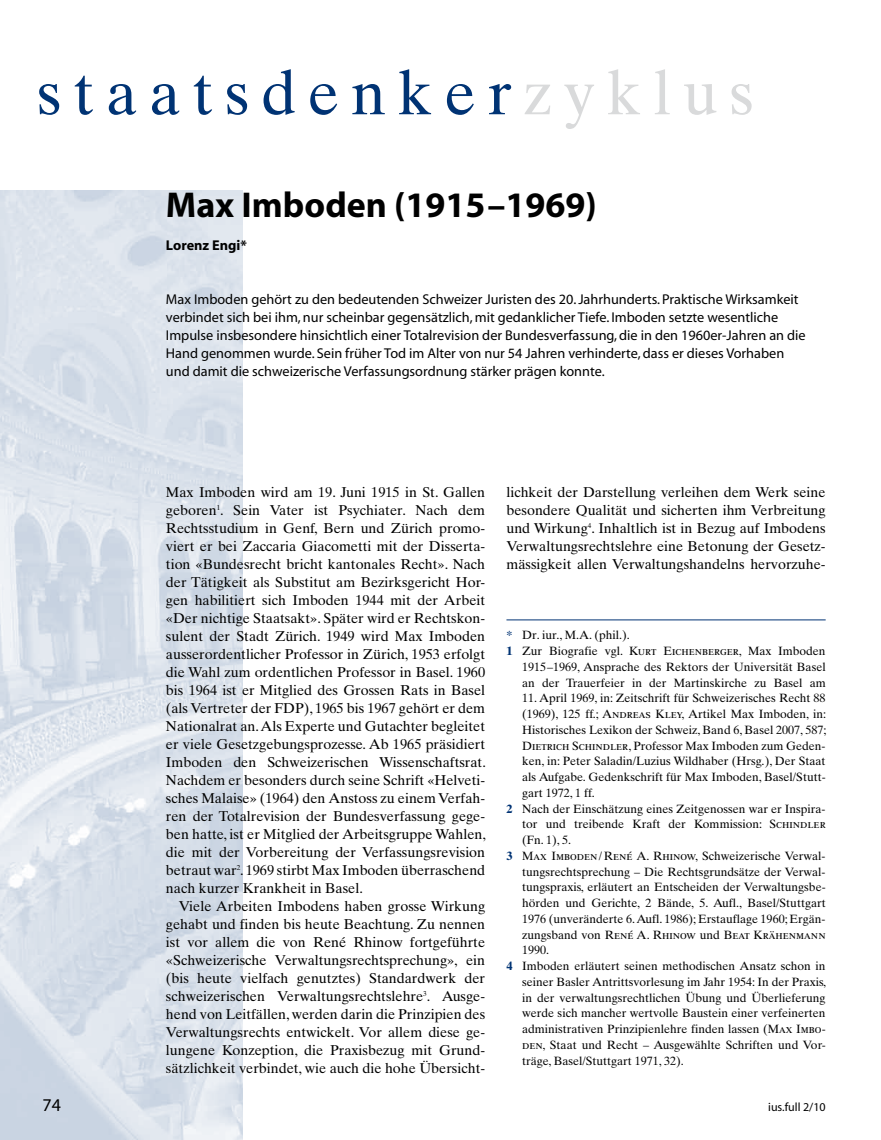
<style>
.page{position:relative;width:881px;height:1140px;background:#fff}
.page>*{position:absolute;margin:0;border:0;box-sizing:border-box;transform-origin:0 0}
.t1{font:63px "Times Ten";letter-spacing:.185em;color:#003374}
.t2{font:700 36px "Myriad";color:#000}
.t3{font:18px "Myriad";color:#000}
.t4{font:14.25px/18px "Times Ten";color:#000;text-align:justify}
.t5{font:14.25px/18px "Myriad";color:#000}
.t6{font:700 14.25px "Myriad";color:#000}
.t7{font:12px/15.8px "Times Ten";color:#000;text-align:justify}
.t8{font:12px "Times Ten Roman SC";color:#000}
.t9{font:12px "Myriad";color:#000}
.s1{color:#d9dadb}
.s2{font-weight:700;color:#003374}
.s3{font-family:"Times Ten Roman SC"}
.s4{font-family:"Times Ten";font-weight:700;color:#003374}
.s5{font-family:"Times Ten"}
</style>
<div class="page">
<img style="left:0;top:190px;width:242px;height:950px">
<hr style="left:506px;top:619px;width:319px;height:1px;background:#003374">
<h1 class="t1" style="left:37px;top:55px;width:718px">staatsdenker<span class="s1">zyklus</span></h1>
<h2 class="t2" style="left:166px;top:186px;width:432px">Max Imboden (1915–1969)</h2>
<p class="t6" style="left:166px;top:238px;width:82px">Lorenz Engi*</p>
<p class="t5" style="left:166px;top:291px;width:641px">Max Imboden gehört zu den bedeutenden Schweizer Juristen des 20. Jahrhunderts. Praktische Wirksamkeit verbindet sich bei ihm, nur scheinbar gegensätzlich, mit gedanklicher Tiefe. Imboden setzte wesentliche Impulse insbesondere hinsichtlich einer Totalrevision der Bundesverfassung, die in den 1960er-Jahren an die Hand genommen wurde. Sein früher Tod im Alter von nur 54 Jahren verhinderte, dass er dieses Vorhaben und damit die schweizerische Verfassungsordnung stärker prägen konnte.</p>
<p class="t4" style="left:166px;top:483px;width:321px">Max Imboden wird am 19. Juni 1915 in St. Gallen geboren<sup>1</sup>. Sein Vater ist Psychiater. Nach dem Rechtsstudium in Genf, Bern und Zürich promo&shy;viert er bei Zaccaria Giacometti mit der Disserta&shy;tion «Bundesrecht bricht kantonales Recht». Nach der Tätigkeit als Substitut am Bezirksgericht Hor&shy;gen habilitiert sich Imboden 1944 mit der Arbeit «Der nichtige Staatsakt». Später wird er Rechtskon&shy;sulent der Stadt Zürich. 1949 wird Max Imboden ausserordentlicher Professor in Zürich, 1953 erfolgt die Wahl zum ordentlichen Professor in Basel. 1960 bis 1964 ist er Mitglied des Grossen Rats in Basel (als Vertreter der FDP), 1965 bis 1967 gehört er dem Nationalrat an. Als Experte und Gutachter begleitet er viele Gesetzgebungsprozesse. Ab 1965 präsidiert Imboden den Schweizerischen Wissenschaftsrat.<br>Nachdem er besonders durch seine Schrift «Helveti&shy;sches Malaise» (1964) den Anstoss zu einem Verfah&shy;ren der Totalrevision der Bundesverfassung gege&shy;ben hatte, ist er Mitglied der Arbeitsgruppe Wahlen, die mit der Vorbereitung der Verfassungsrevision betraut war<sup>2</sup>. 1969 stirbt Max Imboden überraschend nach kurzer Krankheit in Basel.</p>
<p class="t4" style="left:166px;top:897px;width:320px;text-indent:13px">Viele Arbeiten Imbodens haben grosse Wirkung gehabt und finden bis heute Beachtung. Zu nennen ist vor allem die von René Rhinow fortgeführte «Schweizerische Verwaltungsrechtsprechung», ein (bis heute vielfach genutztes) Standardwerk der schweizerischen Verwaltungsrechtslehre<sup>3</sup>. Ausge&shy;hend von Leitfällen, werden darin die Prinzipien des Verwaltungsrechts entwickelt. Vor allem diese ge&shy;lungene Konzeption, die Praxisbezug mit Grund&shy;sätzlichkeit verbindet, wie auch die hohe Übersicht-</p>
<p class="t4" style="left:506px;top:483px;width:320px">lichkeit der Darstellung verleihen dem Werk seine besondere Qualität und sicherten ihm Verbreitung und Wirkung<sup>4</sup>. Inhaltlich ist in Bezug auf Imbodens Verwaltungsrechtslehre eine Betonung der Gesetz&shy;mässigkeit allen Verwaltungshandelns hervorzuhe-</p>
<p class="t7" style="left:506px;top:627px;width:125px"><span class="s2">*</span> Dr. iur., M.A. (phil.).</p>
<p class="t7" style="left:506px;top:643px;width:320px"><span class="s2">1</span> Zur Biografie vgl. <span class="s3">Kurt Eichenberger</span>, Max Imboden</p>
<p class="t7" style="left:522px;top:659px;width:305px">1915–1969, Ansprache des Rektors der Universität Basel</p>
<p class="t7" style="left:522px;top:674px;width:305px">an der Trauerfeier in der Martinskirche zu Basel am</p>
<p class="t7" style="left:522px;top:690px;width:305px">11. April 1969, in: Zeitschrift für Schweizerisches Recht 88</p>
<p class="t7" style="left:522px;top:706px;width:305px">(1969), 125 ff.; <span class="s3">Andreas Kley</span>, Artikel Max Imboden, in:</p>
<p class="t7" style="left:522px;top:722px;width:305px">Historisches Lexikon der Schweiz, Band 6, Basel 2007, 587;</p>
<p class="t7" style="left:522px;top:737px;width:305px"><span class="s3">Dietrich Schindler</span>, Professor Max Imboden zum Geden-</p>
<p class="t7" style="left:522px;top:753px;width:305px">ken, in: Peter Saladin/Luzius Wildhaber (Hrsg.), Der Staat</p>
<p class="t7" style="left:522px;top:769px;width:305px">als Aufgabe. Gedenkschrift für Max Imboden, Basel/Stutt-</p>
<p class="t7" style="left:522px;top:785px;width:74px">gart 1972, 1 ff.</p>
<p class="t7" style="left:506px;top:800px;width:320px"><span class="s2">2</span> Nach der Einschätzung eines Zeitgenossen war er Inspira-</p>
<p class="t7" style="left:522px;top:816px;width:305px">tor und treibende Kraft der Kommission: <span class="s3">Schindler</span></p>
<p class="t7" style="left:522px;top:832px;width:51px">(Fn. 1), 5.</p>
<p class="t8" style="left:506px;top:848px;width:320px"><span class="s4">3</span> Max Imboden/René A. Rhinow<span class="s5">, Schweizerische Verwal-</span></p>
<p class="t7" style="left:522px;top:863px;width:305px">tungsrechtsprechung – Die Rechtsgrundsätze der Verwal&shy;tungspraxis, erläutert an Entscheiden der Verwaltungsbe&shy;hörden und Gerichte, 2 Bände, 5. Aufl., Basel/Stuttgart 1976 (unveränderte 6. Aufl. 1986); Erstauflage 1960; Ergän-</p>
<p class="t8" style="left:522px;top:927px;width:305px"><span class="s5">zungsband von</span> René A. Rhinow <span class="s5">und</span> Beat Krähenmann</p>
<p class="t7" style="left:522px;top:942px;width:28px">1990.</p>
<p class="t7" style="left:506px;top:958px;width:320px"><span class="s2">4</span> Imboden erläutert seinen methodischen Ansatz schon in</p>
<p class="t7" style="left:522px;top:973px;width:305px">seiner Basler Antrittsvorlesung im Jahr 1954: In der Praxis,</p>
<p class="t7" style="left:522px;top:989px;width:305px">in der verwaltungsrechtlichen Übung und Überlieferung</p>
<p class="t7" style="left:522px;top:1005px;width:305px">werde sich mancher wertvolle Baustein einer verfeinerten</p>
<p class="t7" style="left:522px;top:1021px;width:305px">administrativen Prinzipienlehre finden lassen (<span class="s3">Max Imbo-</span></p>
<p class="t7" style="left:522px;top:1036px;width:305px"><span class="s3">den</span>, Staat und Recht – Ausgewählte Schriften und Vor-</p>
<p class="t7" style="left:522px;top:1052px;width:163px">träge, Basel/Stuttgart 1971, 32).</p>
<p class="t3" style="left:43px;top:1096px;width:20px">74</p>
<p class="t9" style="left:767px;top:1101px;width:59px">ius.full 2/10</p>
</div>
